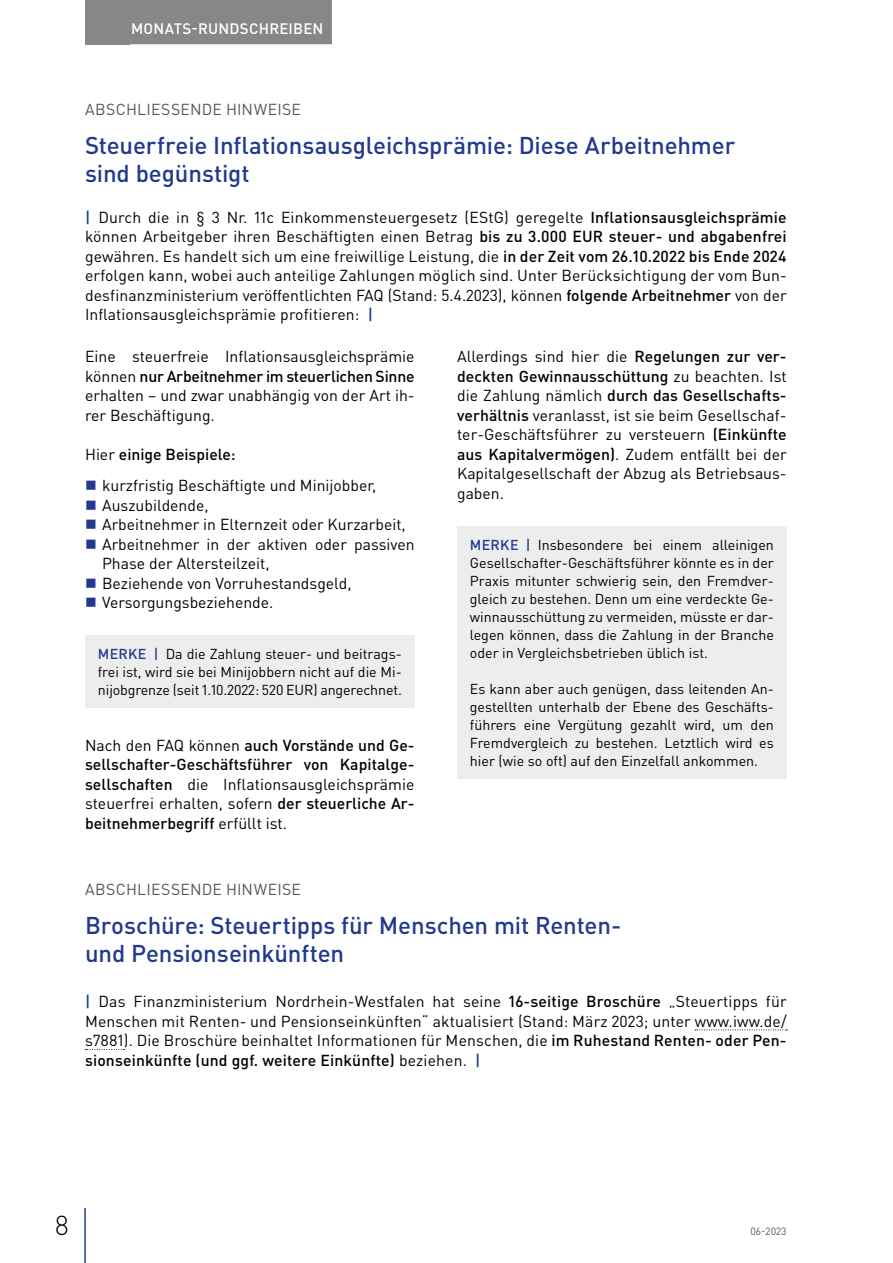
<style>
.page{position:relative;width:893px;height:1263px;background:#fff}
.page>*{position:absolute;margin:0;border:0;box-sizing:border-box;transform-origin:0 0}
.t1{font:300 27px "DIN Pro";color:#000}
.t2{font:500 24px/28.5px "DIN Pro";letter-spacing:-.005em;color:#213a8f}
.t3{font:15.75px/19.5px "DIN Pro";color:#000;text-align:justify}
.t4{font:500 15.75px/19.5px "DIN Pro";letter-spacing:.005em;color:#000;text-align:justify}
.t5{font:15.75px "DIN Pro";letter-spacing:.015em;color:#575756}
.t6{font:500 15px "DIN Pro";letter-spacing:.015em;color:#fff}
.t7{font:14.25px/18px "DIN Pro";color:#000;text-align:justify}
.t8{font:10.5px "DIN Pro";color:#575756}
.s1{font-weight:500;color:#213a8f}
.s2{font-weight:500}
.s3{font-weight:400}
</style>
<div class="page">
<div style="left:85px;top:0;width:45px;height:44px;background:#878787"></div>
<hr style="left:84px;top:1208px;width:2px;height:55px;background:#213a8f">
<div style="left:122px;top:0;width:210px;height:44px;background:#878787"></div>
<svg style="left:695px;top:1029px;width:92px;height:1px"></svg>
<svg style="left:85px;top:1049px;width:39px;height:1px"></svg>
<div style="left:85px;top:636px;width:330px;height:72px;background:#ededed"></div>
<div style="left:457px;top:526px;width:330px;height:253px;background:#ededed"></div>
<p class="t6" style="left:131px;top:18px;width:194px">MONATS-RUNDSCHREIBEN</p>
<p class="t5" style="left:85px;top:98px;width:217px">ABSCHLIESSENDE HINWEISE</p>
<h2 class="t2" style="left:85px;top:130px;width:652px">Steuerfreie Inflationsausgleichsprämie: Diese Arbeitnehmer sind begünstigt</h2>
<p class="t3" style="left:85px;top:207px;width:703px"><span class="s1">|</span> Durch die in § 3 Nr. 11c Einkommensteuergesetz (EStG) geregelte <span class="s2">Inflationsausgleichsprämie </span>können Arbeitgeber ihren Beschäftigten einen Betrag <span class="s2">bis zu 3.000 EUR steuer- und abgabenfrei </span>gewähren. Es handelt sich um eine freiwillige Leistung, die <span class="s2">in der Zeit vom 26.10.2022 bis Ende 2024 </span>erfolgen kann, wobei auch anteilige Zahlungen möglich sind. Unter Berücksichtigung der vom Bun&shy;desfinanzministerium veröffentlichten FAQ (Stand: 5.4.2023), können <span class="s2">folgende Arbeitnehmer</span> von der Inflationsausgleichsprämie profitieren: <span class="s1">|</span></p>
<p class="t3" style="left:85px;top:346px;width:331px">Eine steuerfreie Inflationsausgleichsprämie können <span class="s2">nur Arbeitnehmer im steuerlichen Sinne </span>erhalten – und zwar unabhängig von der Art ih&shy;rer Beschäftigung.</p>
<p class="t3" style="left:102px;top:438px;width:276px;line-height:31.5px;text-indent:-17px">Hier <span class="s2">einige Beispiele:<br></span>kurzfristig Beschäftigte und Minijobber,</p>
<p class="t3" style="left:102px;top:495px;width:314px;text-align:left">Auszubildende,<br>Arbeitnehmer in Elternzeit oder Kurzarbeit,<br>Arbeitnehmer in der aktiven oder passiven<br>Phase der Altersteilzeit,<br>Beziehende von Vorruhestandsgeld,<br>Versorgungsbeziehende.</p>
<p class="t7" style="left:98px;top:645px;width:306px"><span class="s1">MERKE |</span> Da die Zahlung steuer- und beitrags&shy;frei ist, wird sie bei Minijobbern nicht auf die Mi&shy;nijobgrenze (seit 1.10.2022: 520 EUR) angerechnet.</p>
<p class="t3" style="left:457px;top:346px;width:331px">Allerdings sind hier die <span class="s2">Regelungen zur ver&shy;deckten Gewinnausschüttung</span> zu beachten. Ist die Zahlung nämlich <span class="s2">durch das Gesellschafts&shy;verhältnis</span> veranlasst, ist sie beim Gesellschaf&shy;ter-Geschäftsführer zu versteuern <span class="s2">(Einkünfte aus Kapitalvermögen)</span>. Zudem entfällt bei der Kapitalgesellschaft der Abzug als Betriebsaus&shy;gaben.</p>
<p class="t7" style="left:470px;top:535px;width:306px"><span class="s1">MERKE |</span> Insbesondere bei einem alleinigen Gesellschafter-Geschäftsführer könnte es in der Praxis mitunter schwierig sein, den Fremdver&shy;gleich zu bestehen. Denn um eine verdeckte Ge&shy;winnausschüttung zu vermeiden, müsste er dar&shy;legen können, dass die Zahlung in der Branche oder in Vergleichsbetrieben üblich ist.</p>
<p class="t7" style="left:470px;top:679px;width:306px">Es kann aber auch genügen, dass leitenden An&shy;gestellten unterhalb der Ebene des Geschäfts&shy;führers eine Vergütung gezahlt wird, um den Fremdvergleich zu bestehen. Letztlich wird es hier (wie so oft) auf den Einzelfall ankommen.</p>
<p class="t4" style="left:85px;top:735px;width:331px"><span class="s3">Nach den FAQ können</span> auch Vorstände und Ge&shy;sellschafter-Geschäftsführer von Kapitalge&shy;sellschaften <span class="s3">die Inflationsausgleichsprämie steuerfrei erhalten, sofern</span> der steuerliche Ar&shy;beitnehmerbegriff <span class="s3">erfüllt ist.</span></p>
<p class="t5" style="left:85px;top:878px;width:217px">ABSCHLIESSENDE HINWEISE</p>
<h2 class="t2" style="left:85px;top:910px;width:538px">Broschüre: Steuertipps für Menschen mit Renten&shy;und Pensionseinkünften</h2>
<p class="t3" style="left:85px;top:991px;width:703px"><span class="s1">|</span> Das Finanzministerium Nordrhein-Westfalen hat seine <span class="s2">16-seitige Broschüre</span> „Steuertipps für Menschen mit Renten- und Pensionseinkünften“ aktualisiert (Stand: März 2023; unter www.iww.de/ s7881). Die Broschüre beinhaltet Informationen für Menschen, die <span class="s2">im Ruhestand Renten- oder Pen&shy;sionseinkünfte (und ggf. weitere Einkünfte)</span> beziehen. <span class="s1">|</span></p>
<h1 class="t1" style="left:55px;top:1207px;width:16px">8</h1>
<p class="t8" style="left:750px;top:1224px;width:38px">06-2023</p>
</div>
